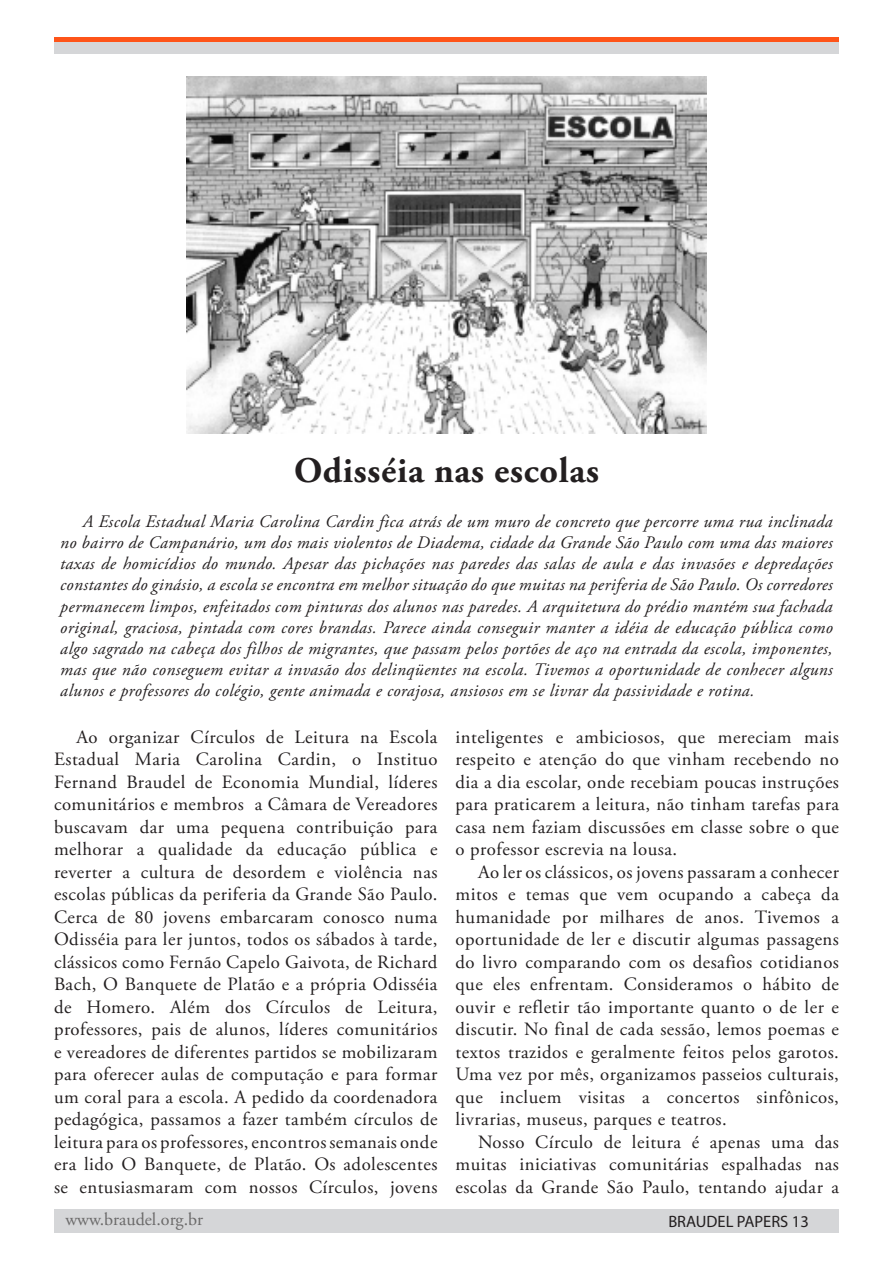
<style>
.page{position:relative;width:893px;height:1263px;background:#fff}
.page>*{position:absolute;margin:0;border:0;box-sizing:border-box;transform-origin:0 0}
.t1{font:700 36px "Adobe Garamond Pro";letter-spacing:.02em;color:#231f20}
.t2{font:18.75px/22.5px "Adobe Garamond Pro";letter-spacing:.025em;color:#231f20;text-align:justify}
.t3{font:18px "Adobe Garamond Pro";color:#6b6a6a}
.t4{font:italic 17.55px/21px "Adobe Garamond Pro";letter-spacing:.025em;color:#231f20;text-align:justify}
.t5{font:16.5px "Myriad Pro";color:#231f20}
</style>
<div class="page">
<div style="left:54px;top:1209px;width:785px;height:24px;background:#d5d6d8"></div>
<div style="left:54px;top:42px;width:785px;height:12px;background:#d5d6d8"></div>
<hr style="left:54px;top:38px;width:785px;height:4px;background:#fe5419">
<img style="left:186px;top:77px;width:521px;height:357px">
<p class="t1" style="left:294px;top:450px;width:306px">Odisséia nas escolas</p>
<p class="t4" style="left:60px;top:512px;width:774px;text-indent:22px">A Escola Estadual Maria Carolina Cardin fica atrás de um muro de concreto que percorre uma rua inclinada no bairro de Campanário, um dos mais violentos de Diadema, cidade da Grande São Paulo com uma das maiores taxas de homicídios do mundo. Apesar das pichações nas paredes das salas de aula e das invasões e depredações constantes do ginásio, a escola se encontra em melhor situação do que muitas na periferia de São Paulo. Os corredores permanecem limpos, enfeitados com pinturas dos alunos nas paredes. A arquitetura do prédio mantém sua fachada original, graciosa, pintada com cores brandas. Parece ainda conseguir manter a idéia de educação pública como algo sagrado na cabeça dos filhos de migrantes, que passam pelos portões de aço na entrada da escola, imponentes, mas que não conseguem evitar a invasão dos delinqüentes na escola. Tivemos a oportunidade de conhecer alguns alunos e professores do colégio, gente animada e corajosa, ansiosos em se livrar da passividade e rotina.</p>
<p class="t2" style="left:54px;top:726px;width:385px;text-indent:22px">Ao organizar Círculos de Leitura na Escola Estadual Maria Carolina Cardin, o Instituo Fernand Braudel de Economia Mundial, líderes comunitários e membros a Câmara de Vereadores buscavam dar uma pequena contribuição para melhorar a qualidade da educação pública e reverter a cultura de desordem e violência nas escolas públicas da periferia da Grande São Paulo.<br>Cerca de 80 jovens embarcaram conosco numa Odisséia para ler juntos, todos os sábados à tarde, clássicos como Fernão Capelo Gaivota, de Richard Bach, O Banquete de Platão e a própria Odisséia de Homero. Além dos Círculos de Leitura, professores, pais de alunos, líderes comunitários e vereadores de diferentes partidos se mobilizaram para oferecer aulas de computação e para formar um coral para a escola. A pedido da coordenadora pedagógica, passamos a fazer também círculos de leitura para os professores, encontros semanais onde era lido O Banquete, de Platão. Os adolescentes se entusiasmaram com nossos Círculos, jovens</p>
<p class="t2" style="left:455px;top:726px;width:385px">inteligentes e ambiciosos, que mereciam mais respeito e atenção do que vinham recebendo no dia a dia escolar, onde recebiam poucas instruções para praticarem a leitura, não tinham tarefas para casa nem faziam discussões em classe sobre o que o professor escrevia na lousa.</p>
<p class="t2" style="left:455px;top:861px;width:385px;text-indent:22px">Ao ler os clássicos, os jovens passaram a conhecer mitos e temas que vem ocupando a cabeça da humanidade por milhares de anos. Tivemos a oportunidade de ler e discutir algumas passagens do livro comparando com os desafios cotidianos que eles enfrentam. Consideramos o hábito de ouvir e refletir tão importante quanto o de ler e discutir. No final de cada sessão, lemos poemas e textos trazidos e geralmente feitos pelos garotos.<br>Uma vez por mês, organizamos passeios culturais, que incluem visitas a concertos sinfônicos, livrarias, museus, parques e teatros.</p>
<p class="t2" style="left:455px;top:1131px;width:385px;text-indent:22px">Nosso Círculo de leitura é apenas uma das muitas iniciativas comunitárias espalhadas nas escolas da Grande São Paulo, tentando ajudar a</p>
<p class="t3" style="left:65px;top:1208px;width:139px">www.braudel.org.br</p>
<p class="t5" style="left:668px;top:1211px;width:142px">BRAUDEL PAPERS 13</p>
</div>
